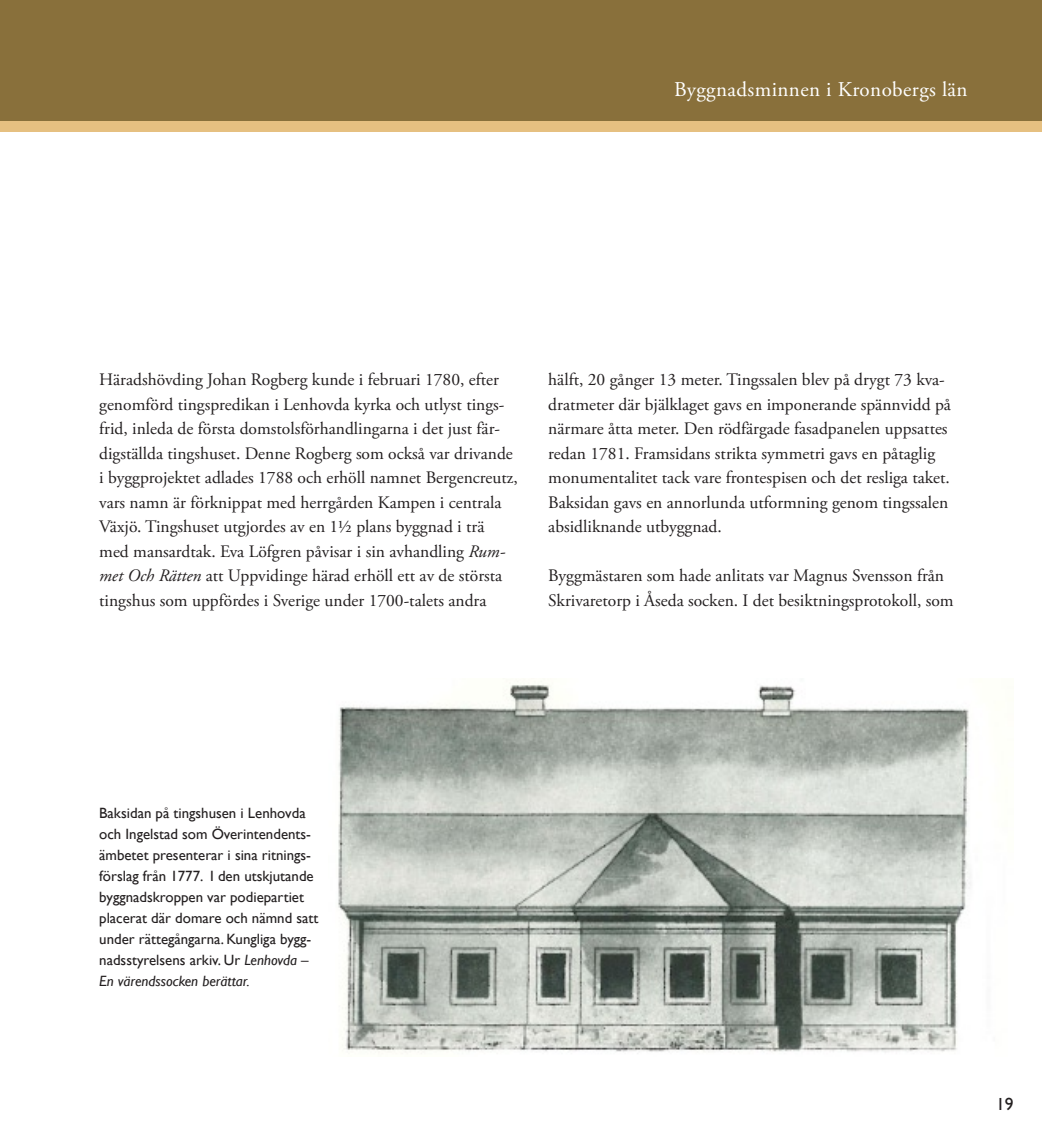
<style>
.page{position:relative;width:1042px;height:1141px;background:#fff}
.page>*{position:absolute;margin:0;border:0;box-sizing:border-box;transform-origin:0 0}
.t1{font:21px "Adobe Garamond Pro";letter-spacing:.02em;color:#fff}
.t2{font:17.5px/24.5px "Adobe Garamond Pro";color:#231f20}
.t3{font:17.5px "Gill Sans";color:#231f20}
.t4{font:14.88px/21px "Gill Sans";color:#231f20}
.s1{font-style:italic}
</style>
<div class="page">
<img style="left:338px;top:681px;width:633px;height:373px">
<div style="left:0;top:121px;width:1042px;height:11px;background:#e6c081"></div>
<div style="left:0;top:0;width:1042px;height:121px;background:#89703b"></div>
<p class="t1" style="left:674px;top:77px;width:295px">Byggnadsminnen i Kronobergs län</p>
<p class="t2" style="left:99px;top:368px;width:420px">Häradshövding Johan Rogberg kunde i februari 1780, efter genomförd tingspredikan i Lenhovda kyrka och utlyst tings&shy;frid, inleda de första domstolsförhandlingarna i det just fär&shy;digställda tingshuset. Denne Rogberg som också var drivande i byggprojektet adlades 1788 och erhöll namnet Bergencreutz, vars namn är förknippat med herrgården Kampen i centrala Växjö. Tingshuset utgjordes av en 1½ plans byggnad i trä med mansardtak. Eva Löfgren påvisar i sin avhandling <span class="s1">Rum&shy;met Och Rätten</span> att Uppvidinge härad erhöll ett av de största tingshus som uppfördes i Sverige under 1700-talets andra</p>
<p class="t2" style="left:548px;top:368px;width:404px">hälft, 20 gånger 13 meter. Tingssalen blev på drygt 73 kva&shy;dratmeter där bjälklaget gavs en imponerande spännvidd på närmare åtta meter. Den rödfärgade fasadpanelen uppsattes redan 1781. Framsidans strikta symmetri gavs en påtaglig monumentalitet tack vare frontespisen och det resliga taket.<br>Baksidan gavs en annorlunda utformning genom tingssalen absidliknande utbyggnad.</p>
<p class="t2" style="left:548px;top:564px;width:407px">Byggmästaren som hade anlitats var Magnus Svensson från<br>Skrivaretorp i Åseda socken. I det besiktningsprotokoll, som</p>
<p class="t4" style="left:99px;top:802px;width:221px">Baksidan på tingshusen i Lenhovda och Ingelstad som Överintendents&shy;ämbetet presenterar i sina ritnings&shy;förslag från 1777. I den utskjutande byggnadskroppen var podiepartiet placerat där domare och nämnd satt under rättegångarna. Kungliga bygg&shy;nadsstyrelsens arkiv. Ur <span class="s1">Lenhovda – En värendssocken berättar.</span></p>
<p class="t3" style="left:996px;top:1094px;width:19px">19</p>
</div>
